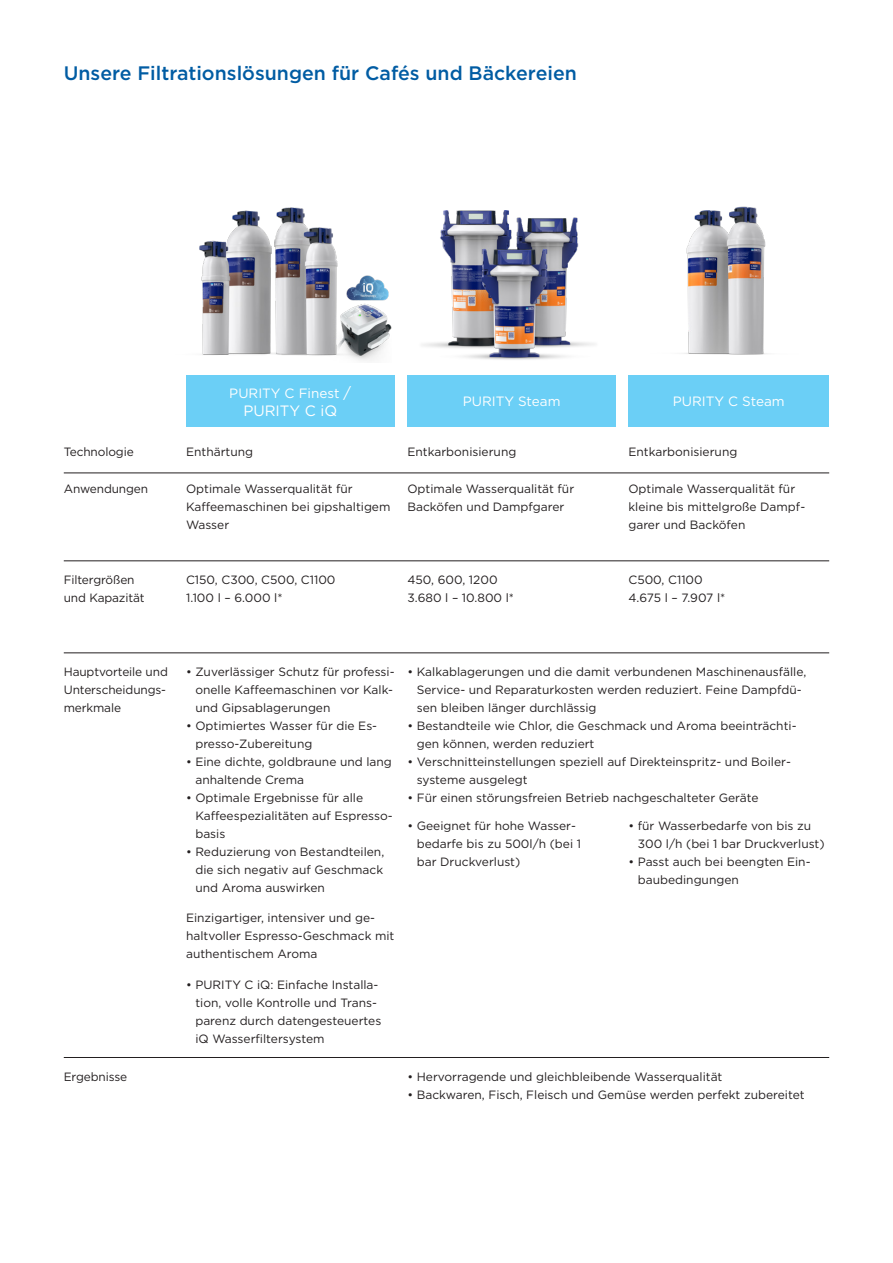
<style>
.page{position:relative;width:893px;height:1263px;background:#fff}
.page>*{position:absolute;margin:0;border:0;box-sizing:border-box;transform-origin:0 0}
.t1{font:500 19.5px "Gotham";color:#015ca3}
.t2{font:15px "Gotham";color:#fff}
.t3{font:13.5px "Gotham";color:#fff}
.t4{font:12px/18px "Gotham";color:#231f20}
.s1{font-size:15px}
</style>
<div class="page">
<img style="left:422px;top:210px;width:173px;height:150px">
<img style="left:683px;top:206px;width:84px;height:149px">
<div style="left:628px;top:375px;width:201px;height:51px;background:#6bcff6"></div>
<div style="left:407px;top:375px;width:209px;height:51px;background:#6bcff6"></div>
<hr style="left:64px;top:473px;width:765px;height:1px;background:#231f20">
<hr style="left:64px;top:561px;width:765px;height:1px;background:#231f20">
<hr style="left:64px;top:653px;width:765px;height:1px;background:#231f20">
<hr style="left:64px;top:1057px;width:765px;height:1px;background:#231f20">
<div style="left:186px;top:375px;width:208px;height:51px;background:#6bcff6"></div>
<img style="left:199px;top:207px;width:139px;height:149px">
<img style="left:325px;top:291px;width:67px;height:70px">
<img style="left:345px;top:275px;width:47px;height:27px">
<h1 class="t1" style="left:64px;top:60px;width:515px">Unsere Filtrationslösungen für Cafés und Bäckereien</h1>
<p class="t4" style="left:64px;top:442px;width:71px">Technologie</p>
<p class="t4" style="left:64px;top:480px;width:86px">Anwendungen</p>
<p class="t4" style="left:64px;top:571px;width:82px">Filtergrößen und Kapazität</p>
<p class="t3" style="left:229px;top:384px;width:123px">PURITY C Finest <span class="s1">/</span></p>
<p class="t2" style="left:243px;top:401px;width:95px">PURITY C iQ</p>
<p class="t3" style="left:463px;top:393px;width:99px">PURITY Steam</p>
<p class="t3" style="left:673px;top:393px;width:113px">PURITY C Steam</p>
<p class="t4" style="left:186px;top:442px;width:69px">Enthärtung</p>
<p class="t4" style="left:407px;top:442px;width:110px">Entkarbonisierung</p>
<p class="t4" style="left:628px;top:442px;width:110px">Entkarbonisierung</p>
<p class="t4" style="left:186px;top:480px;width:206px">Optimale Wasserqualität für<br>Kaffeemaschinen bei gipshaltigem<br>Wasser</p>
<p class="t4" style="left:407px;top:480px;width:168px">Optimale Wasserqualität für<br>Backöfen und Dampfgarer</p>
<p class="t4" style="left:628px;top:480px;width:177px">Optimale Wasserqualität für kleine bis mittelgroße Dampf&shy;garer und Backöfen</p>
<p class="t4" style="left:186px;top:571px;width:151px">C150, C300, C500, C1100<br>1.100 l – 6.000 l*</p>
<p class="t4" style="left:407px;top:571px;width:108px">450, 600, 1200<br>3.680 l – 10.800 l*</p>
<p class="t4" style="left:628px;top:571px;width:98px">C500, C1100<br>4.675 l – 7.907 l*</p>
<p class="t4" style="left:64px;top:662px;width:106px">Hauptvorteile und<br>Unterscheidungs&shy;merkmale</p>
<p class="t4" style="left:64px;top:1068px;width:65px">Ergebnisse</p>
<p class="t4" style="left:195px;top:662px;width:201px;text-align:justify;text-indent:-9px">• Zuverlässiger Schutz für professi&shy;onelle Kaffeemaschinen vor Kalk&shy;und Gipsablagerungen</p>
<p class="t4" style="left:195px;top:716px;width:183px;text-indent:-9px">• Optimiertes Wasser für die Es&shy;presso-Zubereitung</p>
<p class="t4" style="left:195px;top:752px;width:198px;text-indent:-9px">• Eine dichte, goldbraune und lang anhaltende Crema</p>
<p class="t4" style="left:195px;top:788px;width:197px;text-indent:-9px">• Optimale Ergebnisse für alle<br>Kaffeespezialitäten auf Espresso&shy;basis</p>
<p class="t4" style="left:195px;top:842px;width:190px;text-align:justify;text-indent:-9px">• Reduzierung von Bestandteilen, die sich negativ auf Geschmack und Aroma auswirken</p>
<p class="t4" style="left:186px;top:909px;width:210px">Einzigartiger, intensiver und ge&shy;haltvoller Espresso-Geschmack mit authentischem Aroma</p>
<p class="t4" style="left:195px;top:975px;width:187px;text-indent:-9px">• PURITY C iQ: Einfache Installa&shy;tion, volle Kontrolle und Trans&shy;parenz durch datengesteuertes iQ Wasserfiltersystem</p>
<p class="t4" style="left:417px;top:662px;width:391px;text-indent:-9px">• Kalkablagerungen und die damit verbundenen Maschinenausfälle,<br>Service- und Reparaturkosten werden reduziert. Feine Dampfdü&shy;sen bleiben länger durchlässig</p>
<p class="t4" style="left:417px;top:716px;width:381px;text-indent:-9px">• Bestandteile wie Chlor, die Geschmack und Aroma beeinträchti&shy;gen können, werden reduziert</p>
<p class="t4" style="left:417px;top:752px;width:373px;text-indent:-9px">• Verschnitteinstellungen speziell auf Direkteinspritz- und Boiler-- systeme ausgelegt</p>
<p class="t4" style="left:407px;top:788px;width:353px">• Für einen störungsfreien Betrieb nachgeschalteter Geräte</p>
<p class="t4" style="left:638px;top:816px;width:188px;text-indent:-9px">• für Wasserbedarfe von bis zu<br>300 l/h (bei 1 bar Druckverlust)</p>
<p class="t4" style="left:638px;top:852px;width:174px;text-indent:-9px">• Passt auch bei beengten Ein&shy;baubedingungen</p>
<p class="t4" style="left:417px;top:816px;width:166px;text-indent:-9px">• Geeignet für hohe Wasser&shy;bedarfe bis zu 500l/h (bei 1 bar Druckverlust)</p>
<p class="t4" style="left:407px;top:1068px;width:316px">• Hervorragende und gleichbleibende Wasserqualität</p>
<p class="t4" style="left:407px;top:1086px;width:399px">• Backwaren, Fisch, Fleisch und Gemüse werden perfekt zubereitet</p>
</div>
